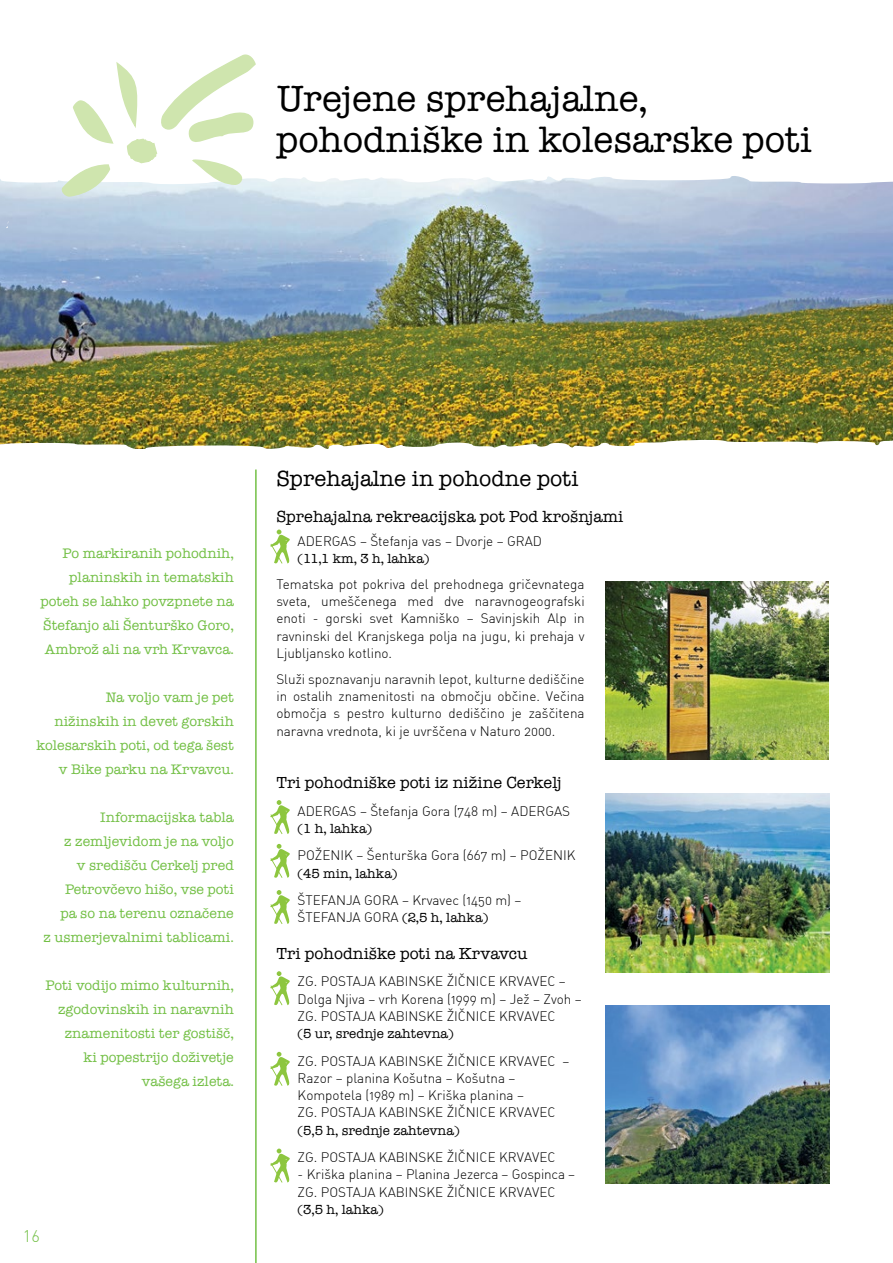
<style>
.page{position:relative;width:893px;height:1263px;background:#fff}
.page>*{position:absolute;margin:0;border:0;box-sizing:border-box;transform-origin:0 0}
.t1{font:500 37.5px/40.5px "American Typ Itc DEE";color:#000}
.t2{font:500 22.5px "American Typ Itc DEE";color:#000}
.t3{font:500 16.5px "American Typ Itc DEE";color:#000}
.t4{font:300 16.5px "DINCE";color:#72bf44}
.t5{font:500 14.25px/24px "American Typ Itc DEE";color:#72bf44;text-align:right}
.t6{font:13.5px/17.2px "DINCE Light Alternate";color:#000}
.t7{font:500 13.5px "American Typ Itc DEE";color:#000}
.s1{font-family:"American Typ Itc DEE";font-weight:500}
</style>
<div class="page">
<img style="left:606px;top:794px;width:223px;height:178px">
<img style="left:0;top:185px;width:893px;height:253px">
<svg style="left:0;top:176px;width:893px;height:9px"></svg>
<img style="left:0;top:438px;width:893px;height:11px">
<svg style="left:60px;top:54px;width:197px;height:144px"></svg>
<hr style="left:255px;top:469px;width:2px;height:794px;background:#72bf44">
<img style="left:606px;top:581px;width:223px;height:179px">
<img style="left:606px;top:1005px;width:223px;height:178px">
<svg style="left:270px;top:530px;width:20px;height:34px"></svg>
<svg style="left:270px;top:800px;width:20px;height:34px"></svg>
<svg style="left:270px;top:844px;width:20px;height:34px"></svg>
<svg style="left:270px;top:890px;width:20px;height:34px"></svg>
<svg style="left:270px;top:971px;width:20px;height:35px"></svg>
<svg style="left:270px;top:1052px;width:20px;height:34px"></svg>
<svg style="left:270px;top:1148px;width:20px;height:35px"></svg>
<svg style="left:6px;top:221px;width:3px;height:7px"></svg>
<h1 class="t1" style="left:276px;top:80px;width:537px">Urejene sprehajalne, pohodniške in kolesarske poti</h1>
<p class="t5" style="left:41px;top:542px;width:195px">Po markiranih pohodnih, planinskih in tematskih poteh se lahko povzpnete na<br>Štefanjo ali Šenturško Goro,<br>Ambrož ali na vrh Krvavca.</p>
<p class="t5" style="left:36px;top:686px;width:199px">Na voljo vam je pet<br>nižinskih in devet gorskih kolesarskih poti, od tega šest v Bike parku na Krvavcu.</p>
<p class="t5" style="left:43px;top:806px;width:192px">Informacijska tabla<br>z zemljevidom je na voljo<br>v središču Cerkelj pred<br>Petrovčevo hišo, vse poti<br>pa so na terenu označene<br>z usmerjevalnimi tablicami.</p>
<p class="t5" style="left:46px;top:974px;width:190px">Poti vodijo mimo kulturnih, zgodovinskih in naravnih znamenitosti ter gostišč,<br>ki popestrijo doživetje vašega izleta.</p>
<p class="t4" style="left:23px;top:1225px;width:18px">16</p>
<h2 class="t2" style="left:276px;top:466px;width:304px">Sprehajalne in pohodne poti</h2>
<p class="t3" style="left:276px;top:508px;width:348px">Sprehajalna rekreacijska pot Pod krošnjami</p>
<p class="t6" style="left:298px;top:532px;width:246px">ADERGAS – Štefanja vas – Dvorje – GRAD</p>
<p class="t7" style="left:298px;top:551px;width:133px">(11,1 km, 3 h, lahka)</p>
<p class="t6" style="left:276px;top:575px;width:310px;text-align:justify">Tematska pot pokriva del prehodnega gričevnatega sveta, umeščenega med dve naravnogeografski enoti - gorski svet Kamniško – Savinjskih Alp in ravninski del Kranjskega polja na jugu, ki prehaja v Ljubljansko kotlino.</p>
<p class="t6" style="left:276px;top:670px;width:310px;text-align:justify">Služi spoznavanju naravnih lepot, kulturne dediščine in ostalih znamenitosti na območju občine. Večina območja s pestro kulturno dediščino je zaščitena naravna vrednota, ki je uvrščena v Naturo 2000.</p>
<p class="t3" style="left:276px;top:774px;width:287px">Tri pohodniške poti iz nižine Cerkelj</p>
<p class="t6" style="left:298px;top:802px;width:274px">ADERGAS – Štefanja Gora (748 m) – ADERGAS</p>
<p class="t7" style="left:298px;top:821px;width:76px">(1 h, lahka)</p>
<p class="t6" style="left:298px;top:847px;width:279px">POŽENIK – Šenturška Gora (667 m) – POŽENIK</p>
<p class="t7" style="left:298px;top:866px;width:101px">(45 min, lahka)</p>
<p class="t6" style="left:298px;top:891px;width:225px">ŠTEFANJA GORA – Krvavec (1450 m) –<br>ŠTEFANJA GORA <span class="s1">(2,5 h, lahka)</span></p>
<p class="t3" style="left:276px;top:944px;width:253px">Tri pohodniške poti na Krvavcu</p>
<p class="t6" style="left:298px;top:973px;width:286px">ZG. POSTAJA KABINSKE ŽIČNICE KRVAVEC –<br>Dolga Njiva – vrh Korena (1999 m) – Jež – Zvoh –<br>ZG. POSTAJA KABINSKE ŽIČNICE KRVAVEC</p>
<p class="t7" style="left:298px;top:1026px;width:157px">(5 ur, srednje zahtevna)</p>
<p class="t6" style="left:298px;top:1052px;width:273px">ZG. POSTAJA KABINSKE ŽIČNICE KRVAVEC – Razor – planina Košutna – Košutna – Kompotela (1989 m) – Kriška planina –<br>ZG. POSTAJA KABINSKE ŽIČNICE KRVAVEC</p>
<p class="t7" style="left:298px;top:1123px;width:163px">(5,5 h, srednje zahtevna)</p>
<p class="t6" style="left:298px;top:1148px;width:259px">ZG. POSTAJA KABINSKE ŽIČNICE KRVAVEC</p>
<p class="t6" style="left:298px;top:1166px;width:279px">- Kriška planina – Planina Jezerca – Gospinca –<br>ZG. POSTAJA KABINSKE ŽIČNICE KRVAVEC</p>
<p class="t7" style="left:298px;top:1202px;width:88px">(3,5 h, lahka)</p>
</div>
